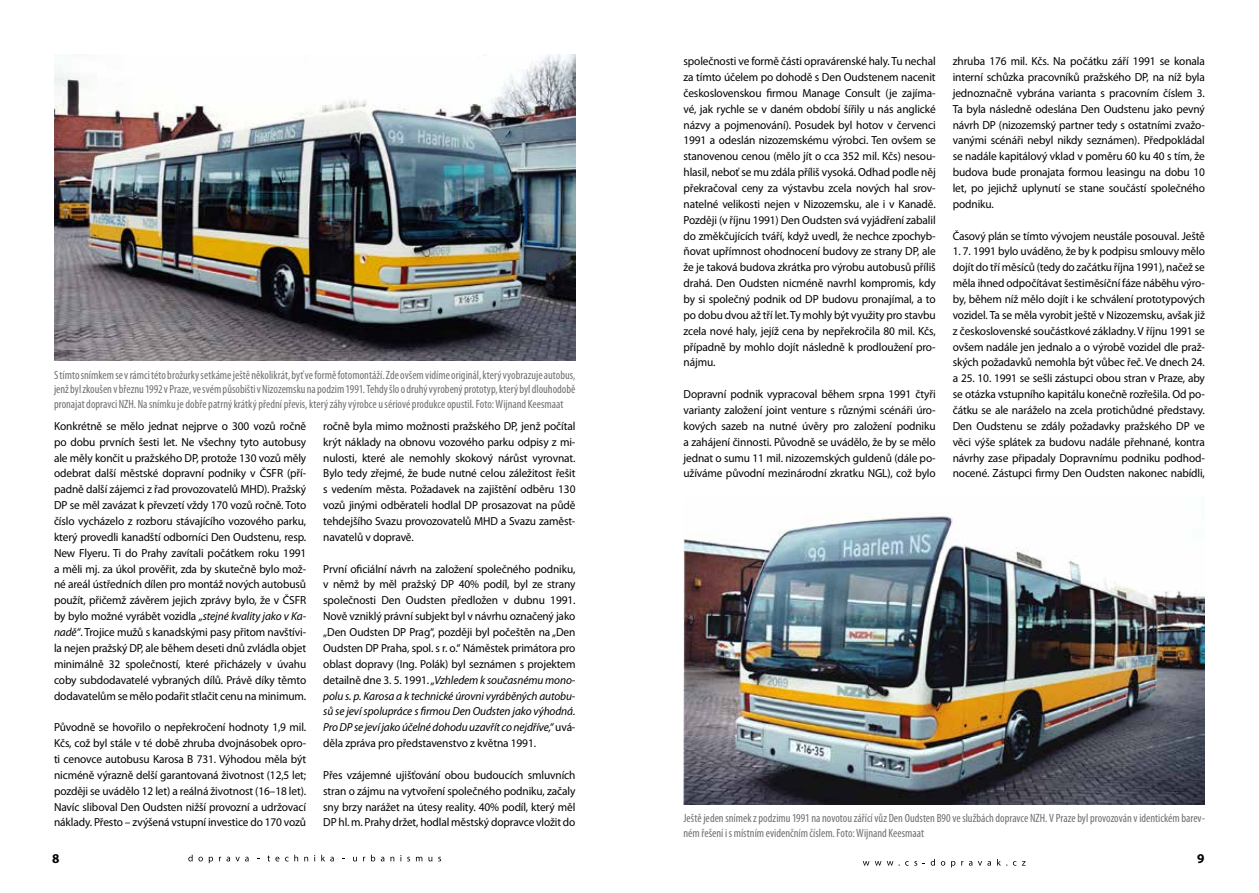
<style>
.page{position:relative;width:1259px;height:893px;background:#fff}
.page>*{position:absolute;margin:0;border:0;box-sizing:border-box;transform-origin:0 0}
.t1{font:700 13.5px "Myriad Pro";color:#000}
.t2{font:condensed 12px/14.4px "Myriad Pro";color:#706f6f;text-align:justify}
.t3{font:11.7px/15.9px "Myriad Pro";letter-spacing:-.01em;color:#000;text-align:justify}
.s1{font-style:italic}
</style>
<div class="page">
<svg style="left:188px;top:855px;width:15px;height:6px"></svg>
<svg style="left:209px;top:857px;width:4px;height:6px"></svg>
<svg style="left:219px;top:857px;width:30px;height:4px"></svg>
<svg style="left:267px;top:855px;width:12px;height:6px"></svg>
<svg style="left:285px;top:855px;width:13px;height:6px"></svg>
<svg style="left:304px;top:857px;width:4px;height:4px"></svg>
<svg style="left:321px;top:855px;width:13px;height:6px"></svg>
<svg style="left:371px;top:855px;width:4px;height:6px"></svg>
<svg style="left:381px;top:857px;width:3px;height:4px"></svg>
<svg style="left:390px;top:857px;width:4px;height:4px"></svg>
<svg style="left:416px;top:857px;width:6px;height:4px"></svg>
<svg style="left:428px;top:857px;width:4px;height:4px"></svg>
<svg style="left:863px;top:861px;width:6px;height:5px"></svg>
<svg style="left:875px;top:861px;width:6px;height:5px"></svg>
<svg style="left:887px;top:861px;width:12px;height:5px"></svg>
<svg style="left:914px;top:859px;width:21px;height:7px"></svg>
<svg style="left:941px;top:861px;width:4px;height:5px"></svg>
<svg style="left:951px;top:861px;width:4px;height:6px"></svg>
<svg style="left:969px;top:861px;width:3px;height:5px"></svg>
<svg style="left:978px;top:861px;width:13px;height:5px"></svg>
<svg style="left:997px;top:859px;width:10px;height:7px"></svg>
<svg style="left:1022px;top:861px;width:3px;height:5px"></svg>
<img style="left:54px;top:54px;width:521px;height:307px">
<img style="left:683px;top:516px;width:521px;height:288px">
<p class="t2" style="left:54px;top:367px;width:523px">S tímto snímkem se v rámci této brožurky setkáme ještě několikrát, byť ve formě fotomontáží. Zde ovšem vidíme originál, který vyobrazuje autobus, jenž byl zkoušen v březnu 1992 v Praze, ve svém působišti v Nizozemsku na podzim 1991. Tehdy šlo o druhý vyrobený prototyp, který byl dlouhodobě pronajat dopravci NZH. Na snímku je dobře patrný krátký přední převis, který záhy výrobce u sériové produkce opustil. Foto: Wijnand Keesmaat</p>
<p class="t3" style="left:54px;top:418px;width:254px">Konkrétně se mělo jednat nejprve o 300 vozů ročně po dobu prvních šesti let. Ne všechny tyto autobusy ale měly končit u pražského DP, protože 130 vozů měly odebrat další městské dopravní podniky v ČSFR (pří&shy;padně další zájemci z řad provozovatelů MHD). Pražský DP se měl zavázat k převzetí vždy 170 vozů ročně. Toto číslo vycházelo z rozboru stávajícího vozového parku, který provedli kanadští odborníci Den Oudstenu, resp.<br>New Flyeru. Ti do Prahy zavítali počátkem roku 1991 a měli mj. za úkol prověřit, zda by skutečně bylo mož&shy;né areál ústředních dílen pro montáž nových autobusů použít, přičemž závěrem jejich zprávy bylo, že v ČSFR by bylo možné vyrábět vozidla <span class="s1">„stejné kvality jako v Ka&shy;nadě“</span>. Trojice mužů s kanadskými pasy přitom navštívi&shy;la nejen pražský DP, ale během deseti dnů zvládla objet minimálně 32 společností, které přicházely v úvahu coby subdodavatelé vybraných dílů. Právě díky těmto dodavatelům se mělo podařit stlačit cenu na minimum.</p>
<p class="t3" style="left:54px;top:719px;width:254px">Původně se hovořilo o nepřekročení hodnoty 1,9 mil.<br>Kčs, což byl stále v té době zhruba dvojnásobek opro&shy;ti cenovce autobusu Karosa B 731. Výhodou měla být nicméně výrazně delší garantovaná životnost (12,5 let; později se uvádělo 12 let) a reálná životnost (16–18 let).<br>Navíc sliboval Den Oudsten nižší provozní a udržovací náklady. Přesto – zvýšená vstupní investice do 170 vozů</p>
<p class="t1" style="left:52px;top:849px;width:9px">8</p>
<p class="t3" style="left:323px;top:418px;width:254px">ročně byla mimo možnosti pražského DP, jenž počítal krýt náklady na obnovu vozového parku odpisy z mi&shy;nulosti, které ale nemohly skokový nárůst vyrovnat.<br>Bylo tedy zřejmé, že bude nutné celou záležitost řešit s vedením města. Požadavek na zajištění odběru 130 vozů jinými odběrateli hodlal DP prosazovat na půdě tehdejšího Svazu provozovatelů MHD a Svazu zaměst&shy;navatelů v dopravě.</p>
<p class="t3" style="left:323px;top:561px;width:254px">První oficiální návrh na založení společného podniku, v němž by měl pražský DP 40% podíl, byl ze strany společnosti Den Oudsten předložen v dubnu 1991.<br>Nově vzniklý právní subjekt byl v návrhu označený jako „Den Oudsten DP Prag“, později byl počeštěn na „Den Oudsten DP Praha, spol. s r. o.“ Náměstek primátora pro oblast dopravy (Ing. Polák) byl seznámen s projektem detailně dne 3. 5. 1991. <span class="s1">„Vzhledem k současnému mono&shy;polu s. p. Karosa a k technické úrovni vyráběných autobu&shy;sů se jeví spolupráce s firmou Den Oudsten jako výhodná.<br>Pro DP se jeví jako účelné dohodu uzavřít co nejdříve,“</span> uvá&shy;děla zpráva pro představenstvo z května 1991.</p>
<p class="t3" style="left:323px;top:767px;width:254px">Přes vzájemné ujišťování obou budoucích smluvních stran o zájmu na vytvoření společného podniku, začaly sny brzy narážet na útesy reality. 40% podíl, který měl DP hl. m. Prahy držet, hodlal městský dopravce vložit do</p>
<p class="t3" style="left:683px;top:53px;width:254px">společnosti ve formě části opravárenské haly. Tu nechal za tímto účelem po dohodě s Den Oudstenem nacenit československou firmou Manage Consult (je zajíma&shy;vé, jak rychle se v daném období šířily u nás anglické názvy a pojmenování). Posudek byl hotov v červenci 1991 a odeslán nizozemskému výrobci. Ten ovšem se stanovenou cenou (mělo jít o cca 352 mil. Kčs) nesou&shy;hlasil, neboť se mu zdála příliš vysoká. Odhad podle něj překračoval ceny za výstavbu zcela nových hal srov&shy;natelné velikosti nejen v Nizozemsku, ale i v Kanadě.<br>Později (v říjnu 1991) Den Oudsten svá vyjádření zabalil do změkčujících tváří, když uvedl, že nechce zpochyb&shy;ňovat upřímnost ohodnocení budovy ze strany DP, ale že je taková budova zkrátka pro výrobu autobusů příliš drahá. Den Oudsten nicméně navrhl kompromis, kdy by si společný podnik od DP budovu pronajímal, a to po dobu dvou až tří let. Ty mohly být využity pro stavbu zcela nové haly, jejíž cena by nepřekročila 80 mil. Kčs, případně by mohlo dojít následně k prodloužení pro&shy;nájmu.</p>
<p class="t3" style="left:683px;top:386px;width:254px">Dopravní podnik vypracoval během srpna 1991 čtyři varianty založení joint venture s různými scénáři úro&shy;kových sazeb na nutné úvěry pro založení podniku a zahájení činnosti. Původně se uvádělo, že by se mělo jednat o sumu 11 mil. nizozemských guldenů (dále po&shy;užíváme původní mezinárodní zkratku NGL), což bylo</p>
<p class="t3" style="left:952px;top:53px;width:254px">zhruba 176 mil. Kčs. Na počátku září 1991 se konala interní schůzka pracovníků pražského DP, na níž byla jednoznačně vybrána varianta s pracovním číslem 3.<br>Ta byla následně odeslána Den Oudstenu jako pevný návrh DP (nizozemský partner tedy s ostatními zvažo&shy;vanými scénáři nebyl nikdy seznámen). Předpokládal se nadále kapitálový vklad v poměru 60 ku 40 s tím, že budova bude pronajata formou leasingu na dobu 10 let, po jejichž uplynutí se stane součástí společného podniku.</p>
<p class="t3" style="left:952px;top:227px;width:254px">Časový plán se tímto vývojem neustále posouval. Ještě</p>
<p class="t3" style="left:952px;top:243px;width:254px">1. 7. 1991 bylo uváděno, že by k podpisu smlouvy mělo dojít do tří měsíců (tedy do začátku října 1991), načež se měla ihned odpočítávat šestiměsíční fáze náběhu výro&shy;by, během níž mělo dojít i ke schválení prototypových vozidel. Ta se měla vyrobit ještě v Nizozemsku, avšak již z československé součástkové základny. V říjnu 1991 se ovšem nadále jen jednalo a o výrobě vozidel dle praž&shy;ských požadavků nemohla být vůbec řeč. Ve dnech 24. a 25. 10. 1991 se sešli zástupci obou stran v Praze, aby se otázka vstupního kapitálu konečně rozřešila. Od po&shy;čátku se ale naráželo na zcela protichůdné představy.<br>Den Oudstenu se zdály požadavky pražského DP ve věci výše splátek za budovu nadále přehnané, kontra návrhy zase připadaly Dopravnímu podniku podhod&shy;nocené. Zástupci firmy Den Oudsten nakonec nabídli,</p>
<p class="t2" style="left:683px;top:811px;width:523px">Ještě jeden snímek z podzimu 1991 na novotou zářící vůz Den Oudsten B90 ve službách dopravce NZH. V Praze byl provozován v identickém barev&shy;ném řešení i s místním evidenčním číslem. Foto: Wijnand Keesmaat</p>
<p class="t1" style="left:1197px;top:849px;width:9px">9</p>
</div>
